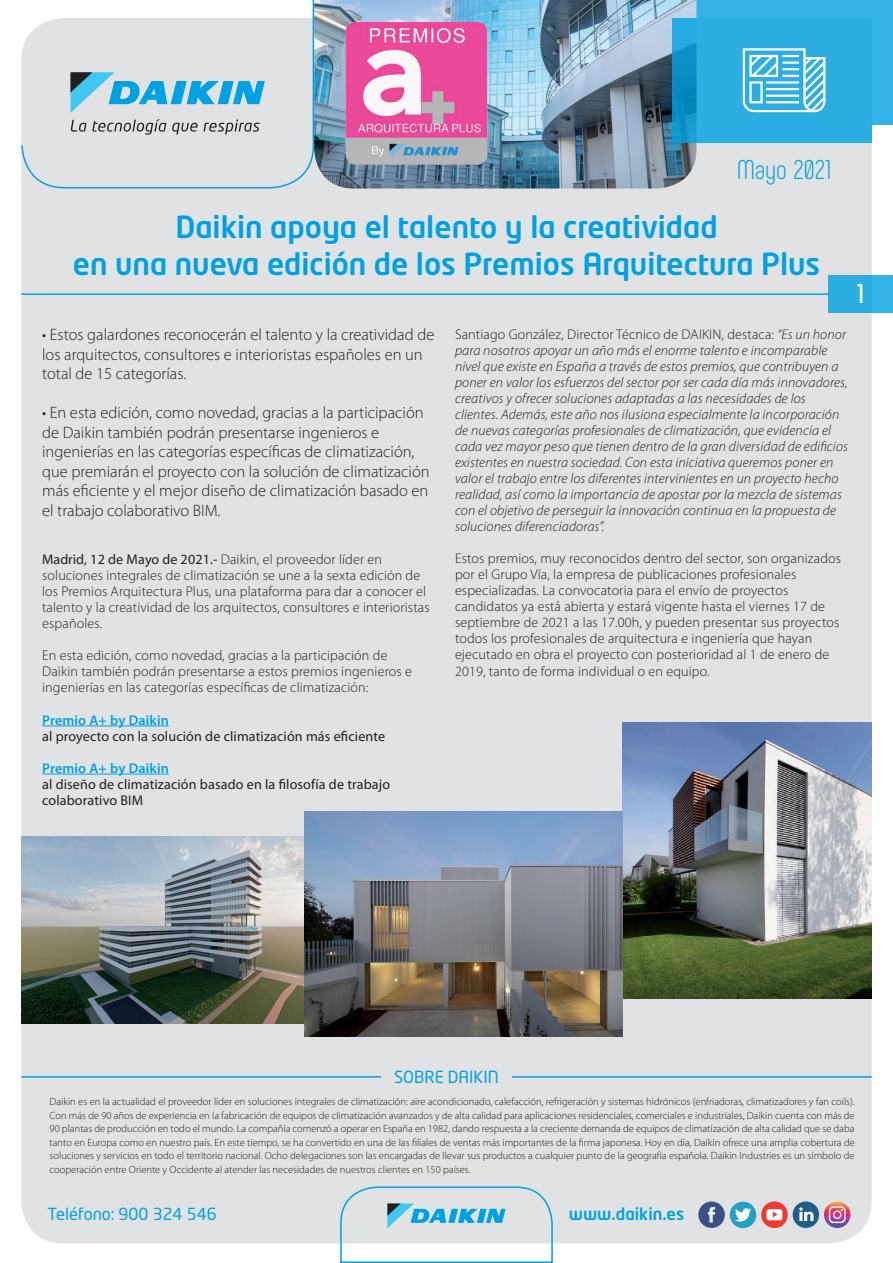
<style>
.page{position:relative;width:893px;height:1263px;background:#fff}
.page>*{position:absolute;margin:0;border:0;box-sizing:border-box;transform-origin:0 0}
.t1{font:500 30px/37.5px "Neo Tech Std";color:#00a1e3;text-align:center}
.t2{font:300 27px "Phenomena";letter-spacing:-.005em;color:#00a1e3}
.t3{font:700 27px "Phenomena";color:#fff}
.t4{font:300 16.5px/19.5px "Myriad Pro";color:#231f20}
.t5{font:16.5px "Neo Tech Std";color:#00a1e3}
.t6{font:500 16.5px "Neo Tech Std";color:#00a1e3}
.t7{font:300 14.1px/16px "Myriad Pro";letter-spacing:.01em;color:#231f20}
.t8{font:italic 300 14.1px/16px "Myriad Pro";letter-spacing:.01em;color:#231f20}
.t9{font:14.1px/16px "Myriad Pro";letter-spacing:.01em;color:#231f20}
.t10{font:600 14.1px "Myriad Pro";letter-spacing:.01em;color:#00a1e3}
.t11{font:300 10.5px/13.5px "Myriad Pro";color:#231f20;text-align:justify}
.s1{font-weight:400}
.s2{font-style:normal}
</style>
<div class="page">
<div style="left:696px;top:0;width:197px;height:124px;background:#33b3e8"></div>
<div style="left:21px;top:142px;width:851px;height:1101px;background:#e1e2e4"></div>
<img style="left:315px;top:0;width:381px;height:188px">
<svg style="left:21px;top:0;width:294px;height:189px;background:#e1e4e7"></svg>
<svg style="left:339px;top:1186px;width:215px;height:77px"></svg>
<div style="left:793px;top:1201px;width:26px;height:27px;background:#1f5e88;border-radius:50%"></div>
<svg style="left:799px;top:1207px;width:14px;height:14px"></svg>
<div style="left:730px;top:1202px;width:26px;height:26px;background:#25a0c5;border-radius:50%"></div>
<svg style="left:735px;top:1208px;width:16px;height:13px"></svg>
<svg style="left:761px;top:1201px;width:27px;height:27px"></svg>
<svg style="left:766px;top:1209px;width:16px;height:11px"></svg>
<div style="left:698px;top:1201px;width:27px;height:27px;background:#395085;border-radius:50%"></div>
<svg style="left:708px;top:1207px;width:7px;height:15px"></svg>
<svg style="left:824px;top:1201px;width:26px;height:27px"></svg>
<svg style="left:829px;top:1206px;width:17px;height:17px"></svg>
<hr style="left:21px;top:1076px;width:851px;height:1px;background:#00a1e3">
<div style="left:381px;top:1070px;width:131px;height:13px;background:#e1e2e4"></div>
<svg style="left:70px;top:72px;width:195px;height:41px;background:#8bc6df"></svg>
<svg style="left:71px;top:119px;width:189px;height:16px;background:#bcbcbd"></svg>
<hr style="left:42px;top:725px;width:127px;height:1px;background:#00a1e3">
<hr style="left:42px;top:774px;width:127px;height:1px;background:#00a1e3">
<svg style="left:672px;top:18px;width:200px;height:124px"></svg>
<svg style="left:742px;top:47px;width:85px;height:67px"></svg>
<img style="left:340px;top:18px;width:152px;height:153px">
<hr style="left:21px;top:293px;width:808px;height:2px;background:#00a1e3">
<div style="left:829px;top:275px;width:64px;height:38px;background:#2daee3"></div>
<img style="left:21px;top:836px;width:284px;height:188px">
<img style="left:622px;top:723px;width:250px;height:275px">
<img style="left:305px;top:811px;width:317px;height:226px">
<h2 class="t2" style="left:737px;top:154px;width:96px">Mayo 2021</h2>
<h1 class="t1" style="left:73px;top:207px;width:749px">Daikin apoya el talento y la creatividad<br>en una nueva edición de los Premios Arquitectura Plus</h1>
<h3 class="t4" style="left:42px;top:325px;width:394px">• Estos galardones reconocerán el talento y la creatividad de los arquitectos, consultores e interioristas españoles en un total de 15 categorías.</h3>
<p class="t4" style="left:42px;top:403px;width:389px">• En esta edición, como novedad, gracias a la participación de Daikin también podrán presentarse ingenieros e ingenierías en las categorías específicas de climatización, que premiarán el proyecto con la solución de climatización más eficiente y el mejor diseño de climatización basado en el trabajo colaborativo BIM.</p>
<p class="t7" style="left:42px;top:551px;width:389px"><span class="s1">Madrid, 12 de Mayo de 2021.-</span> Daikin, el proveedor líder en soluciones integrales de climatización se une a la sexta edición de los Premios Arquitectura Plus, una plataforma para dar a conocer el talento y la creatividad de los arquitectos, consultores e interioristas españoles.</p>
<h3 class="t7" style="left:42px;top:647px;width:371px">En esta edición, como novedad, gracias a la participación de<br>Daikin también podrán presentarse a estos premios ingenieros e ingenierías en las categorías específicas de climatización:</h3>
<h3 class="t10" style="left:42px;top:711px;width:128px">Premio A+ by Daikin</h3>
<h3 class="t9" style="left:42px;top:727px;width:345px">al proyecto con la solución de climatización más eficiente</h3>
<h3 class="t10" style="left:42px;top:759px;width:128px">Premio A+ by Daikin</h3>
<h3 class="t9" style="left:42px;top:776px;width:350px">al diseño de climatización basado en la filosofía de trabajo colaborativo BIM</h3>
<p class="t8" style="left:455px;top:326px;width:395px"><span class="s2">Santiago González, Director Técnico de DAIKIN, destaca:</span> “Es un honor para nosotros apoyar un año más el enorme talento e incomparable nivel que existe en España a través de estos premios, que contribuyen a poner en valor los esfuerzos del sector por ser cada día más innovadores, creativos y ofrecer soluciones adaptadas a las necesidades de los clientes. Además, este año nos ilusiona especialmente la incorporación de nuevas categorías profesionales de climatización, que evidencia el cada vez mayor peso que tienen dentro de la gran diversidad de edificios existentes en nuestra sociedad. Con esta iniciativa queremos poner en valor el trabajo entre los diferentes intervinientes en un proyecto hecho realidad, así como la importancia de apostar por la mezcla de sistemas con el objetivo de perseguir la innovación continua en la propuesta de soluciones diferenciadoras”.</p>
<p class="t7" style="left:455px;top:550px;width:388px">Estos premios, muy reconocidos dentro del sector, son organizados por el Grupo Vía, la empresa de publicaciones profesionales especializadas. La convocatoria para el envío de proyectos candidatos ya está abierta y estará vigente hasta el viernes 17 de septiembre de 2021 a las 17.00h, y pueden presentar sus proyectos todos los profesionales de arquitectura e ingeniería que hayan ejecutado en obra el proyecto con posterioridad al 1 de enero de 2019, tanto de forma individual o en equipo.</p>
<h2 class="t3" style="left:857px;top:277px;width:8px">1</h2>
<h3 class="t5" style="left:394px;top:1067px;width:106px">SOBRE DAIKIN</h3>
<p class="t11" style="left:50px;top:1095px;width:807px">Daikin es en la actualidad el proveedor líder en soluciones integrales de climatización: aire acondicionado, calefacción, refrigeración y sistemas hidrónicos (enfriadoras, climatizadores y fan coils).<br>Con más de 90 años de experiencia en la fabricación de equipos de climatización avanzados y de alta calidad para aplicaciones residenciales, comerciales e industriales, Daikin cuenta con más de 90 plantas de producción en todo el mundo. La compañía comenzó a operar en España en 1982, dando respuesta a la creciente demanda de equipos de climatización de alta calidad que se daba tanto en Europa como en nuestro país. En este tiempo, se ha convertido en una de las filiales de ventas más importantes de la firma japonesa. Hoy en día, Daikin ofrece una amplia cobertura de soluciones y servicios en todo el territorio nacional. Ocho delegaciones son las encargadas de llevar sus productos a cualquier punto de la geografía española. Daikin Industries es un símbolo de cooperación entre Oriente y Occidente al atender las necesidades de nuestros clientes en 150 países.</p>
<h3 class="t5" style="left:48px;top:1204px;width:171px">Teléfono: 900 324 546</h3>
<h3 class="t6" style="left:569px;top:1204px;width:117px">www.daikin.es</h3>
</div>
